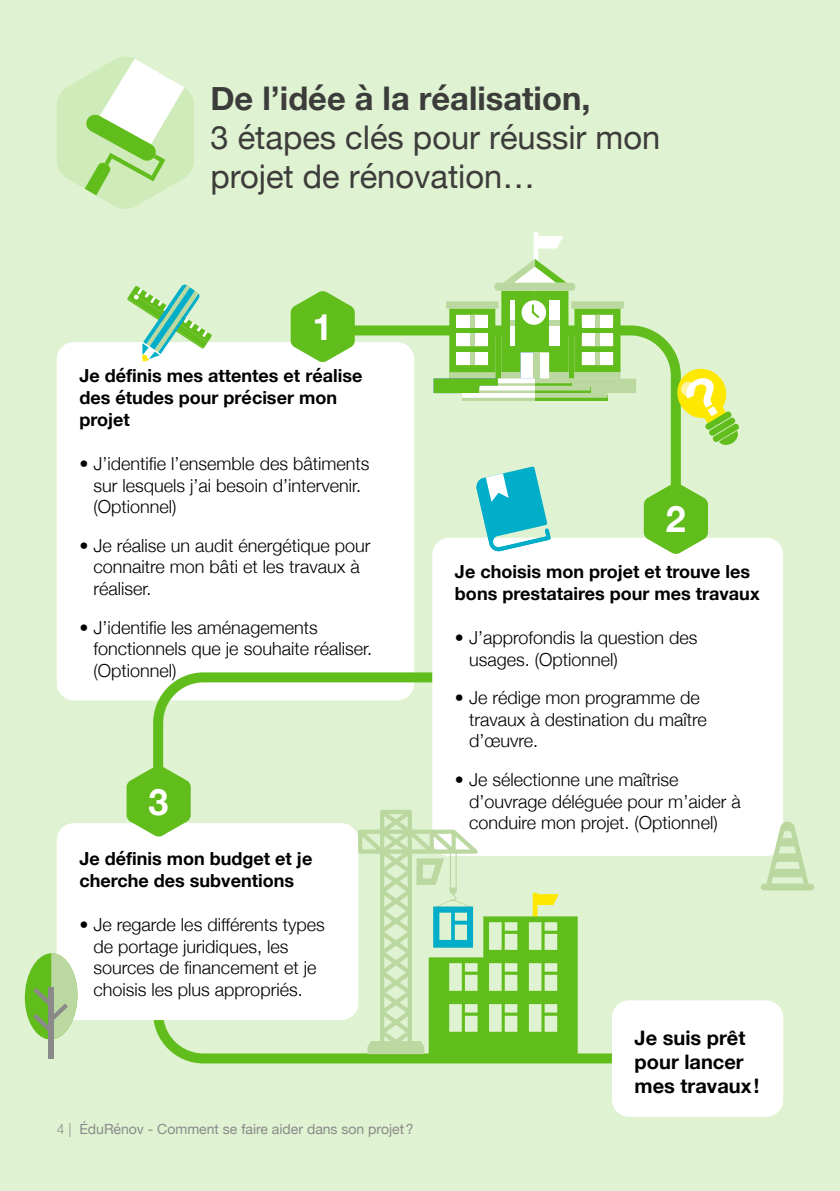
<style>
.page{position:relative;width:840px;height:1191px;background:#fff}
.page>*{position:absolute;margin:0;border:0;box-sizing:border-box;transform-origin:0 0}
.t1{font:700 36.4px "Helvetica Neue";color:#fff}
.t2{font:32.6px/39.2px "Helvetica Neue";color:#3c3c3b}
.t3{font:700 32.6px "Helvetica Neue";color:#3c3c3b}
.t4{font:700 20px/24px "Helvetica Neue";color:#000}
.t5{font:300 18px/21.6px "Helvetica Neue";color:#000}
.t6{font:700 18px/21.6px "Helvetica Neue";color:#000}
.t7{font:14px "Helvetica Neue";color:#8a8a8a}
.s1{font-weight:300}
</style>
<div class="page">
<div style="left:0;top:0;width:839px;height:1191px;background:#dff2d1"></div>
<div style="left:57px;top:342px;width:357px;height:358px;background:#fff;border-radius:17px"></div>
<svg style="left:148px;top:320px;width:533px;height:744px"></svg>
<div style="left:432px;top:538px;width:350px;height:318px;background:#fff;border-radius:17px"></div>
<div style="left:57px;top:823px;width:301px;height:197px;background:#fff;border-radius:17px"></div>
<svg style="left:126px;top:765px;width:65px;height:72px"></svg>
<svg style="left:290px;top:291px;width:64px;height:71px"></svg>
<svg style="left:643px;top:483px;width:64px;height:71px"></svg>
<div style="left:611px;top:1000px;width:171px;height:116px;background:#fff;border-radius:17px"></div>
<svg style="left:127px;top:284px;width:85px;height:78px"></svg>
<div style="left:534px;top:395px;width:73px;height:5px;background:#61bd1b"></div>
<div style="left:462px;top:395px;width:72px;height:5px;background:#bbd8a0"></div>
<svg style="left:475px;top:466px;width:75px;height:86px"></svg>
<svg style="left:761px;top:821px;width:52px;height:69px"></svg>
<svg style="left:673px;top:365px;width:66px;height:81px"></svg>
<div style="left:48px;top:987px;width:6px;height:71px;background:#8a8a8a"></div>
<svg style="left:24px;top:950px;width:54px;height:90px"></svg>
<svg style="left:358px;top:809px;width:219px;height:245px"></svg>
<svg style="left:433px;top:232px;width:202px;height:166px"></svg>
<svg style="left:57px;top:57px;width:137px;height:152px"></svg>
<h2 class="t3" style="left:210px;top:72px;width:381px">De l’idée à la réalisation,</h2>
<h2 class="t2" style="left:210px;top:119px;width:451px">3 étapes clés pour réussir mon projet de rénovation…</h2>
<h1 class="t1" style="left:312px;top:299px;width:21px">1</h1>
<p class="t6" style="left:79px;top:365px;width:284px">Je définis mes attentes et réalise des études pour préciser mon projet</p>
<p class="t5" style="left:93px;top:451px;width:277px;text-indent:-14px">• J’identifie l’ensemble des bâtiments sur lesquels j’ai besoin d’intervenir. (Optionnel)</p>
<p class="t5" style="left:93px;top:533px;width:278px;text-indent:-14px">• Je réalise un audit énergétique pour connaitre mon bâti et les travaux à réaliser.</p>
<p class="t5" style="left:93px;top:615px;width:280px;text-indent:-14px">• J’identifie les aménagements fonctionnels que je souhaite réaliser. (Optionnel)</p>
<h1 class="t1" style="left:148px;top:773px;width:21px">3</h1>
<p class="t6" style="left:79px;top:848px;width:234px">Je définis mon budget et je cherche des subventions</p>
<p class="t5" style="left:93px;top:912px;width:233px;text-indent:-14px">• Je regarde les différents types de portage juridiques, les sources de financement et je choisis les plus appropriés.</p>
<p class="t7" style="left:57px;top:1119px;width:358px"><span class="s1">4 |</span> ÉduRénov - Comment se faire aider dans son projet?</p>
<h1 class="t1" style="left:665px;top:490px;width:21px">2</h1>
<p class="t6" style="left:454px;top:561px;width:306px">Je choisis mon projet et trouve les bons prestataires pour mes travaux</p>
<p class="t5" style="left:468px;top:625px;width:230px;text-indent:-14px">• J’approfondis la question des usages. (Optionnel)</p>
<p class="t5" style="left:468px;top:685px;width:239px;text-indent:-14px">• Je rédige mon programme de travaux à destination du maître d’œuvre.</p>
<p class="t5" style="left:468px;top:767px;width:273px;text-indent:-14px">• Je sélectionne une maîtrise d’ouvrage déléguée pour m’aider à conduire mon projet. (Optionnel)</p>
<p class="t4" style="left:634px;top:1026px;width:126px">Je suis prêt pour lancer mes travaux!</p>
</div>
